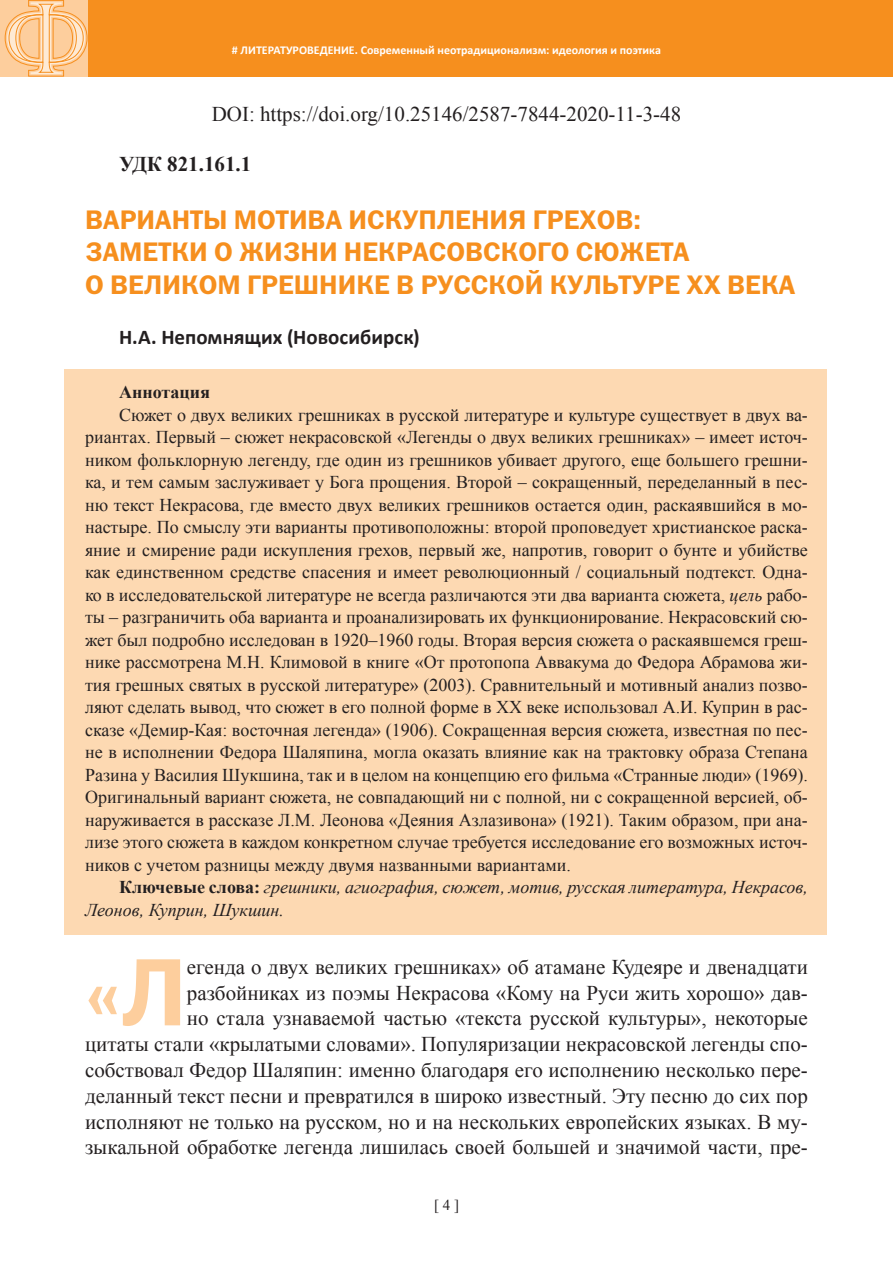
<style>
.page{position:relative;width:893px;height:1263px;background:#fff}
.page>*{position:absolute;margin:0;border:0;box-sizing:border-box;transform-origin:0 0}
.t1{font:96.15px "ez Franklin Goth Demi";color:#fdce9d}
.t2{font:27px/32.4px "ez Franklin Goth Demi";color:#f68f1e}
.t3{font:21px/25.8px "Times New Roman";color:#231f20;text-align:right}
.t4{font:700 21px "Calibri";color:#231f20}
.t5{font:700 21px "Times New Roman";color:#231f20}
.t6{font:18px/22.5px "Times New Roman";color:#231f20;text-align:justify}
.t7{font:italic 18px/22.5px "Times New Roman";color:#231f20}
.t8{font:700 18px "Times New Roman";color:#231f20}
.t9{font:15px "Times New Roman";color:#231f20}
.t10{font:700 12px "Calibri";color:#fff}
.s1{font-style:italic}
.s2{font-weight:700;font-style:normal}
</style>
<div class="page">
<div style="left:0;top:0;width:893px;height:77px;background:#f68f1e"></div>
<div style="left:0;top:0;width:88px;height:77px;background:#fdce9d"></div>
<svg style="left:4px;top:0;width:84px;height:77px"></svg>
<div style="left:65px;top:370px;width:762px;height:565px;background:#fdd9b2"></div>
<p class="t10" style="left:232px;top:43px;width:430px"># ЛИТЕРАТУРОВЕДЕНИЕ. Современный неотрадиционализм: идеология и поэтика</p>
<p class="t3" style="left:212px;top:101px;width:471px">DOI: https://doi.org/10.25146/2587-7844-2020-11-3-48</p>
<p class="t5" style="left:119px;top:150px;width:134px">УДК 821.161.1</p>
<h2 class="t2" style="left:85px;top:203px;width:712px">ВАРИАНТЫ МОТИВА ИСКУПЛЕНИЯ ГРЕХОВ:<br>ЗАМЕТКИ О ЖИЗНИ НЕКРАСОВСКОГО СЮЖЕТА<br>О ВЕЛИКОМ ГРЕШНИКЕ В РУССКОЙ КУЛЬТУРЕ ХХ ВЕКА</h2>
<p class="t4" style="left:119px;top:324px;width:302px">Н.А. Непомнящих (Новосибирск)</p>
<p class="t8" style="left:119px;top:380px;width:93px">Аннотация</p>
<p class="t6" style="left:85px;top:403px;width:724px;text-indent:34px">Сюжет о двух великих грешниках в русской литературе и культуре существует в двух ва&shy;риантах. Первый – сюжет некрасовской «Легенды о двух великих грешниках» – имеет источ&shy;ником фольклорную легенду, где один из грешников убивает другого, еще большего грешни&shy;ка, и тем самым заслуживает у Бога прощения. Второй – сокращенный, переделанный в пес&shy;ню текст Некрасова, где вместо двух великих грешников остается один, раскаявшийся в мо&shy;настыре. По смыслу эти варианты противоположны: второй проповедует христианское раска&shy;яние и смирение ради искупления грехов, первый же, напротив, говорит о бунте и убийстве как единственном средстве спасения и имеет революционный / социальный подтекст. Одна&shy;ко в исследовательской литературе не всегда различаются эти два варианта сюжета, <span class="s1">цель</span> рабо&shy;ты – разграничить оба варианта и проанализировать их функционирование. Некрасовский сю&shy;жет был подробно исследован в 1920–1960 годы. Вторая версия сюжета о раскаявшемся греш&shy;нике рассмотрена М.Н. Климовой в книге «От протопопа Аввакума до Федора Абрамова жи&shy;тия грешных святых в русской литературе» (2003). Сравнительный и мотивный анализ позво&shy;ляют сделать вывод, что сюжет в его полной форме в ХХ веке использовал А.И. Куприн в рас&shy;сказе «Демир-Кая: восточная легенда» (1906). Сокращенная версия сюжета, известная по пес&shy;не в исполнении Федора Шаляпина, могла оказать влияние как на трактовку образа Степана Разина у Василия Шукшина, так и в целом на концепцию его фильма «Странные люди» (1969).<br>Оригинальный вариант сюжета, не совпадающий ни с полной, ни с сокращенной версией, об&shy;наруживается в рассказе Л.М. Леонова «Деяния Азлазивона» (1921). Таким образом, при ана&shy;лизе этого сюжета в каждом конкретном случае требуется исследование его возможных источ&shy;ников с учетом разницы между двумя названными вариантами.</p>
<p class="t7" style="left:85px;top:875px;width:724px;text-indent:34px"><span class="s2">Ключевые слова:</span> грешники, агиография, сюжет, мотив, русская литература, Некрасов,<br>Леонов, Куприн, Шукшин.</p>
<h1 class="t1" style="left:85px;top:938px;width:103px">«Л</h1>
<p class="t3" style="left:85px;top:953px;width:724px">егенда о двух великих грешниках» об атамане Кудеяре и двенадцати разбойниках из поэмы Некрасова «Кому на Руси жить хорошо» дав-<br>но стала узнаваемой частью «текста русской культуры», некоторые<br>цитаты стали «крылатыми словами». Популяризации некрасовской легенды спо&shy;собствовал Федор Шаляпин: именно благодаря его исполнению несколько пере&shy;деланный текст песни и превратился в широко известный. Эту песню до сих пор исполняют не только на русском, но и на нескольких европейских языках. В му&shy;зыкальной обработке легенда лишилась своей большей и значимой части, пре-</p>
<p class="t9" style="left:434px;top:1194px;width:26px">[ 4 ]</p>
</div>
